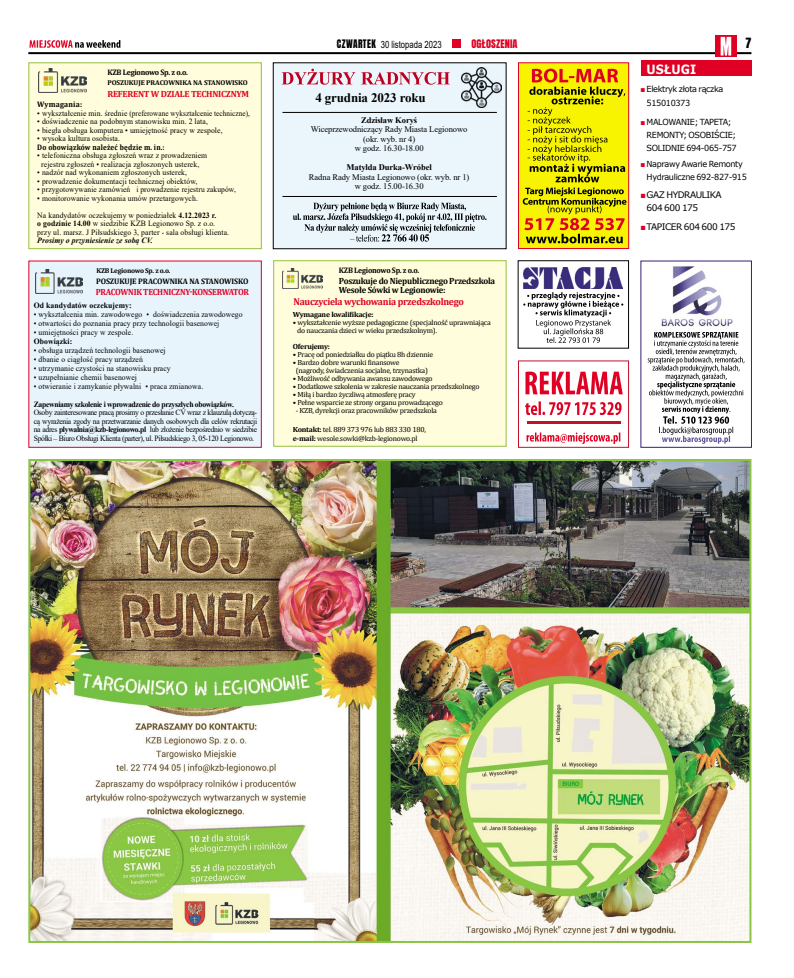
<style>
.page{position:relative;width:794px;height:978px;background:#fff}
.page>*{position:absolute;margin:0;border:0;box-sizing:border-box;transform-origin:0 0}
.t1{font:700 13px "Times New Roman";letter-spacing:-.01em;color:#000}
.t2{font:700 12.7px "Verdana";letter-spacing:.015em;color:#fff;scale:.89 1}
.t3{font:12px "Anton";color:#000}
.t4{font:700 10px "Cambria";letter-spacing:-.03em;color:#df0023;scale:.96 1}
.t5{font:10px "Arial";color:#000;scale:.77 1}
.t6{font:10px "Anton";letter-spacing:.01em;color:#df0023}
.t7{font:700 9px/9px "Cambria";letter-spacing:-.03em;color:#000;scale:.96 1}
.t8{font:9px/13px "Verdana";letter-spacing:-.05em;color:#000}
.t9{font:700 9px "Cambria";letter-spacing:-.03em;color:#df0023;scale:.92 1}
.t10{font:700 9px "Cambria";letter-spacing:-.03em;color:#df0023}
.t11{font:8.6px/9.5px "Times New Roman";letter-spacing:-.01em;color:#000;text-align:center}
.t12{font:700 8.6px "Times New Roman";letter-spacing:-.01em;color:#000}
.t13{font:8.4px/13px "Verdana";letter-spacing:-.04em;color:#000}
.t14{font:8px/8.5px "Times New Roman";letter-spacing:.01em;color:#000;scale:.96 1}
.t15{font:700 8px "Times New Roman";letter-spacing:-.04em;color:#000;scale:.96 1}
.t16{font:8px "Times New Roman";letter-spacing:.01em;color:#000;scale:.94 1}
.t17{font:700 8px "Cambria";letter-spacing:-.03em;color:#000;scale:.96 1}
.t18{font:700 8px "Times New Roman";letter-spacing:.01em;color:#000;scale:.96 1}
.t19{font:700 8px "Cambria";letter-spacing:.02em;color:#000;scale:.89 1}
.t20{font:700 8px "Cambria";letter-spacing:-.01em;color:#000}
.t21{font:italic 700 8px "Times New Roman";letter-spacing:.01em;color:#000;scale:.96 1}
.t22{font:700 8px "Cambria";letter-spacing:.02em;color:#000;scale:.96 1}
.t23{font:7.4px/8px "Cambria";letter-spacing:-.03em;color:#000}
.t24{font:700 7.4px "Cambria";letter-spacing:-.03em;color:#000}
.t25{font:700 7px "Cambria";letter-spacing:-.025em;color:#000}
.s1{font-weight:700}
.s2{font-family:"Anton"}
.s3{font-family:"Arial";color:#df0023}
</style>
<div class="page">
<hr style="left:28px;top:52px;width:723px;height:2px;background:#000">
<svg style="left:715px;top:35px;width:21px;height:22px"></svg>
<svg style="left:720px;top:37px;width:11px;height:19px"></svg>
<div style="left:452px;top:39px;width:8px;height:9px;background:#df0023"></div>
<svg style="left:29px;top:40px;width:92px;height:8px"></svg>
<div style="left:518px;top:360px;width:111px;height:88px;border:1px solid #bf1127"></div>
<svg style="left:526px;top:432px;width:94px;height:12px"></svg>
<svg style="left:525px;top:401px;width:96px;height:14px"></svg>
<svg style="left:525px;top:372px;width:98px;height:22px"></svg>
<hr style="left:527px;top:421px;width:93px;height:3px;background:#bf1127">
<div style="left:640px;top:61px;width:111px;height:15px;background:#df0023"></div>
<div style="left:518px;top:62px;width:111px;height:187px;background:#f8f400;border:1px solid #df0023"></div>
<svg style="left:523px;top:69px;width:103px;height:174px"></svg>
<img style="left:31px;top:462px;width:717px;height:478px">
<div style="left:28px;top:459px;width:723px;height:484px;border:2px solid #89c543"></div>
<img style="left:524px;top:267px;width:99px;height:22px">
<div style="left:517px;top:260px;width:112px;height:89px;border:1px solid #000"></div>
<svg style="left:523px;top:292px;width:100px;height:51px"></svg>
<div style="left:28px;top:62px;width:234px;height:187px;background:#fffddb;border:1px solid #95c13d"></div>
<img style="left:39px;top:69px;width:47px;height:24px">
<div style="left:640px;top:261px;width:112px;height:187px;background:#fff;border:1px solid #3b1e75"></div>
<svg style="left:647px;top:332px;width:97px;height:112px"></svg>
<img style="left:661px;top:266px;width:72px;height:61px">
<div style="left:274px;top:261px;width:232px;height:185px;background:#fffddb"></div>
<div style="left:273px;top:260px;width:233px;height:187px;border:1px solid #95c13d"></div>
<img style="left:282px;top:268px;width:41px;height:21px">
<div style="left:273px;top:62px;width:233px;height:187px;background:#eaf5fc"></div>
<svg style="left:281px;top:69px;width:169px;height:16px"></svg>
<img style="left:461px;top:68px;width:40px;height:40px">
<svg style="left:293px;top:203px;width:193px;height:39px"></svg>
<hr style="left:282px;top:196px;width:215px;height:1px;background:#000">
<hr style="left:282px;top:112px;width:215px;height:1px;background:#000">
<div style="left:28px;top:261px;width:234px;height:187px;background:#e7f4fc;border:1px solid #df0023"></div>
<img style="left:36px;top:269px;width:46px;height:24px">
<p class="t17" style="left:107px;top:66px;width:85px">KZB Legionowo Sp. z o.o.</p>
<p class="t10" style="left:107px;top:88px;width:143px">REFERENT W DZIALE TECHNICZNYM</p>
<p class="t25" style="left:107px;top:78px;width:142px">POSZUKUJE PRACOWNIKA NA STANOWISKO</p>
<p class="t22" style="left:37px;top:99px;width:48px">Wymagania:</p>
<p class="t14" style="left:37px;top:109px;width:223px">• wykształcenie min. średnie (preferowane wykształcenie techniczne),</p>
<p class="t14" style="left:37px;top:117px;width:179px">• doświadczenie na podobnym stanowisku min. 2 lata,</p>
<p class="t14" style="left:37px;top:126px;width:194px">• biegła obsługa komputera • umiejętność pracy w zespole,</p>
<p class="t14" style="left:37px;top:134px;width:88px">• wysoka kultura osobista.</p>
<p class="t19" style="left:37px;top:142px;width:144px">Do obowiązków należeć będzie m. in.:</p>
<p class="t14" style="left:37px;top:151px;width:178px;text-align:center">• telefoniczna obsługa zgłoszeń wraz z prowadzeniem rejestru zgłoszeń • realizacja zgłoszonych usterek,</p>
<p class="t14" style="left:37px;top:168px;width:157px">• nadzór nad wykonaniem zgłoszonych usterek,</p>
<p class="t14" style="left:37px;top:177px;width:168px">• prowadzenie dokumentacji technicznej obiektów,</p>
<p class="t16" style="left:37px;top:184px;width:213px">• przygotowywanie zamówień i prowadzenie rejestru zakupów,</p>
<p class="t14" style="left:37px;top:189px;width:188px;line-height:17px">• monitorowanie wykonania umów przetargowych.<br>Na kandydatów oczekujemy w poniedziałek <span class="s1">4.12.2023 r.</span></p>
<p class="t14" style="left:37px;top:219px;width:201px"><span class="s1">o godzinie 14.00</span> w siedzibie KZB Legionowo Sp. z o.o. przy ul. marsz. J Piłsudskiego 3, parter - sala obsługi klienta.</p>
<p class="t21" style="left:37px;top:235px;width:122px">Prosimy o przyniesienie ze sobą CV.</p>
<p class="t25" style="left:96px;top:265px;width:75px">KZB Legionowo Sp. z o.o.</p>
<p class="t9" style="left:96px;top:286px;width:168px">PRACOWNIK TECHNICZNY-KONSERWATOR</p>
<p class="t20" style="left:96px;top:276px;width:154px">POSZUKUJE PRACOWNIKA NA STANOWISKO</p>
<p class="t18" style="left:34px;top:299px;width:103px">Od kandydatów oczekujemy:</p>
<p class="t14" style="left:34px;top:310px;width:219px">• wykształcenia min. zawodowego • doświadczenia zawodowego</p>
<p class="t14" style="left:34px;top:319px;width:195px">• otwartości do poznania pracy przy technologii basenowej</p>
<p class="t14" style="left:34px;top:328px;width:105px">• umiejętności pracy w zespole.</p>
<p class="t18" style="left:34px;top:335px;width:42px">Obowiązki:</p>
<p class="t14" style="left:34px;top:346px;width:139px">• obsługa urządzeń technologii basenowej</p>
<p class="t14" style="left:34px;top:355px;width:115px">• dbanie o ciągłość pracy urządzeń</p>
<p class="t14" style="left:34px;top:364px;width:144px">• utrzymanie czystości na stanowisku pracy</p>
<p class="t14" style="left:34px;top:373px;width:109px">• uzupełnianie chemii basenowej</p>
<p class="t14" style="left:34px;top:382px;width:178px">• otwieranie i zamykanie pływalni • praca zmianowa.</p>
<p class="t15" style="left:34px;top:398px;width:210px">Zapewniamy szkolenie i wprowadzenie do przyszłych obowiązków.</p>
<p class="t14" style="left:34px;top:408px;width:234px;text-align:justify">Osoby zainteresowane pracą prosimy o przesłanie CV wraz z klauzulą dotyczą&shy;cą wyrażenia zgody na przetwarzanie danych osobowych dla celów rekrutacji na adres <span class="s1">plywalnia@kzb-legionowo.pl</span> lub złożenie bezpośrednio w siedzibie Spółki – Biuro Obsługi Klienta (parter), ul. Piłsudskiego 3, 05-120 Legionowo.</p>
<p class="t5" style="left:337px;top:37px;width:138px"><span class="s2">CZWARTEK</span> 30 listopada 2023</p>
<p class="t6" style="left:471px;top:39px;width:48px">OGŁOSZENIA</p>
<h3 class="t3" style="left:745px;top:37px;width:7px">7</h3>
<h2 class="t2" style="left:646px;top:60px;width:58px">USŁUGI</h2>
<p class="t13" style="left:646px;top:82px;width:78px;line-height:14px;text-indent:-6px"><span class="s3">■</span> Elektryk złota rączka<br>515010373</p>
<p class="t13" style="left:646px;top:115px;width:92px;text-indent:-6px"><span class="s3">■</span> MALOWANIE; TAPETA;<br>REMONTY; OSOBIŚCIE;<br>SOLIDNIE 694-065-757</p>
<p class="t13" style="left:646px;top:157px;width:102px;text-indent:-6px"><span class="s3">■</span> Naprawy Awarie Remonty<br>Hydrauliczne 692-827-915</p>
<p class="t8" style="left:646px;top:188px;width:77px;text-indent:-6px"><span class="s3">■</span>GAZ HYDRAULIKA<br>604 600 175</p>
<p class="t8" style="left:640px;top:220px;width:96px"><span class="s3">■</span>TAPICER 604 600 175</p>
<h1 class="t1" style="left:315px;top:88px;width:112px">4 grudnia 2023 roku</h1>
<p class="t12" style="left:361px;top:113px;width:58px">Zdzisław Koryś</p>
<p class="t11" style="left:311px;top:124px;width:158px">Wiceprzewodniczący Rady Miasta Legionowo (okr. wyb. nr 4)<br>w godz. 16.30-18.00</p>
<p class="t12" style="left:346px;top:161px;width:87px">Matylda Durka-Wróbel</p>
<p class="t11" style="left:309px;top:172px;width:162px">Radna Rady Miasta Legionowo (okr. wyb. nr 1) w godz. 15.00-16.30</p>
<p class="t17" style="left:339px;top:264px;width:85px">KZB Legionowo Sp. z o.o.</p>
<p class="t4" style="left:293px;top:294px;width:179px">Nauczyciela wychowania przedszkolnego</p>
<p class="t7" style="left:339px;top:276px;width:164px">Poszukuje do Niepublicznego Przedszkola<br>Wesołe Sówki w Legionowie:</p>
<p class="t24" style="left:293px;top:309px;width:82px">Wymagane kwalifikacje:</p>
<p class="t23" style="left:297px;top:318px;width:195px;text-indent:-4px">• wykształcenie wyższe pedagogiczne (specjalność uprawniająca do nauczania dzieci w wieku przedszkolnym).</p>
<p class="t24" style="left:293px;top:341px;width:39px">Oferujemy:</p>
<p class="t23" style="left:293px;top:350px;width:142px">• Pracę od poniedziałku do piątku 8h dziennie</p>
<p class="t23" style="left:296px;top:358px;width:134px;text-indent:-3px">• Bardzo dobre warunki finansowe (nagrody, świadczenia socjalne, trzynastka)</p>
<p class="t23" style="left:293px;top:374px;width:141px">• Możliwość odbywania awansu zawodowego</p>
<p class="t23" style="left:293px;top:382px;width:188px">• Dodatkowe szkolenia w zakresie nauczania przedszkolnego</p>
<p class="t23" style="left:293px;top:390px;width:125px">• Miłą i bardzo życzliwą atmosferę pracy</p>
<p class="t23" style="left:293px;top:398px;width:152px">• Pełne wsparcie ze strony organu prowadzącego</p>
<p class="t23" style="left:296px;top:406px;width:143px">- KZB, dyrekcji oraz pracowników przedszkola</p>
<p class="t23" style="left:293px;top:425px;width:135px;line-height:9px"><span class="s1">Kontakt:</span> tel. 889 373 976 lub 883 330 180, <span class="s1">e-mail:</span> wesole.sowki@kzb-legionowo.pl</p>
</div>
